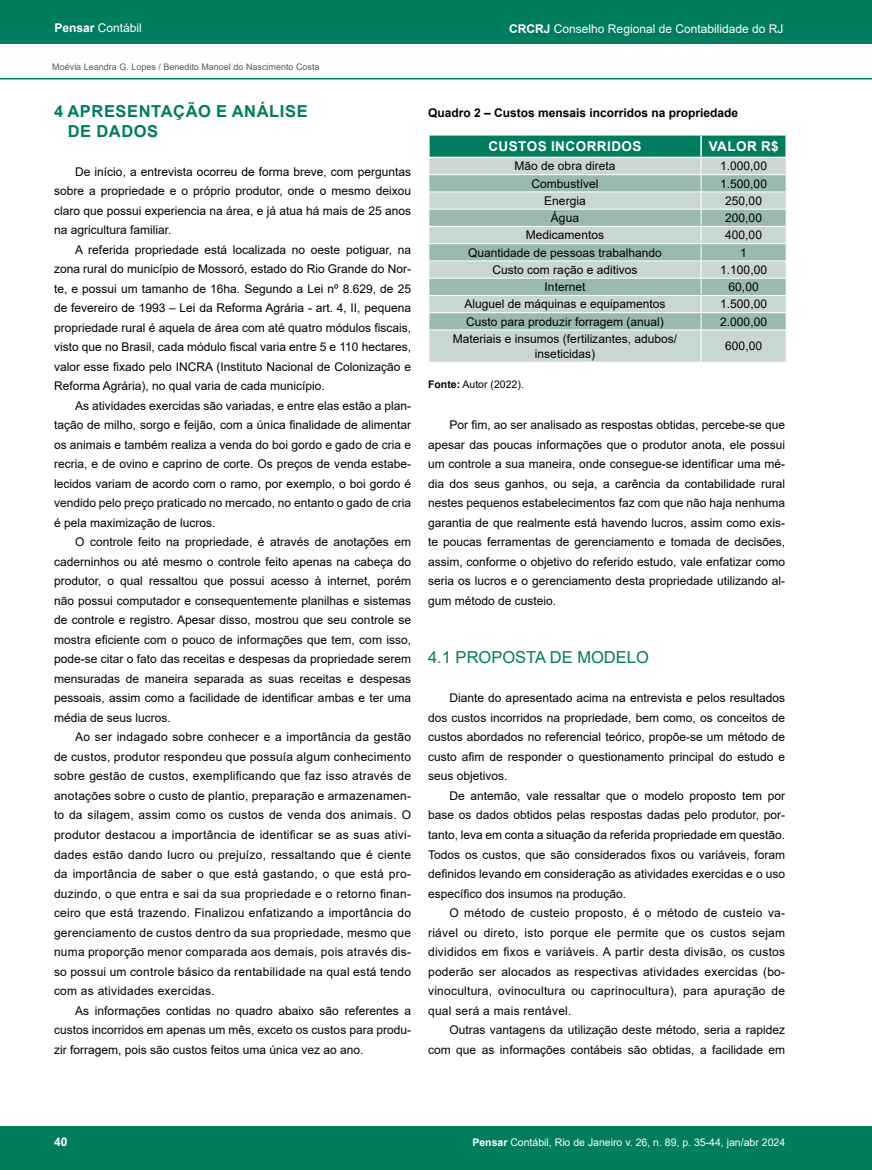
<style>
.page{position:relative;width:872px;height:1170px;background:#fff}
.page>*{position:absolute;margin:0;border:0;box-sizing:border-box;transform-origin:0 0}
.t1{font:700 16.5px/19.5px "Arial";letter-spacing:.035em;color:#007c5f}
.t2{font:16.5px "Arial";color:#007c5f}
.t3{font:700 13.5px "Arial";letter-spacing:.035em;color:#fff}
.t4{font:12px/19.5px "Arial";color:#000;text-align:justify}
.t5{font:12px "Arial";color:#fff}
.t6{font:700 12px "Arial";color:#000}
.t7{font:700 12px "Arial";color:#fff}
.t8{font:10.5px "Arial";color:#fff}
.t9{font:10.5px "Arial";color:#000}
.t10{font:9px "Arial";color:#58595b}
.s1{font-weight:700}
</style>
<div class="page">
<div style="left:0;top:1126px;width:872px;height:43px;background:#007c5f"></div>
<div style="left:0;top:0;width:872px;height:43px;background:#007c5f"></div>
<hr style="left:0;top:78px;width:872px;height:1px;background:#007c5f">
<div style="left:429px;top:330px;width:357px;height:32px;background:#c8d7d0"></div>
<svg style="left:428px;top:135px;width:359px;height:194px;background:#a3c3b8"></svg>
<hr style="left:700px;top:330px;width:1px;height:32px;background:#fff">
<p class="t5" style="left:54px;top:20px;width:89px"><span class="s1">Pensar</span> Contábil</p>
<p class="t5" style="left:509px;top:20px;width:276px"><span class="s1">CRCRJ</span> Conselho Regional de Contabilidade do RJ</p>
<p class="t10" style="left:52px;top:61px;width:269px">Moévia Leandra G. Lopes / Benedito Manoel do Nascimento Costa</p>
<h1 class="t1" style="left:68px;top:102px;width:241px;text-indent:-14px">4 APRESENTAÇÃO E ANÁLISE<br>DE DADOS</h1>
<p class="t4" style="left:54px;top:161px;width:358px;text-indent:21px">De início, a entrevista ocorreu de forma breve, com perguntas sobre a propriedade e o próprio produtor, onde o mesmo deixou claro que possui experiencia na área, e já atua há mais de 25 anos na agricultura familiar.</p>
<p class="t4" style="left:54px;top:239px;width:358px;text-indent:21px">A referida propriedade está localizada no oeste potiguar, na zona rural do município de Mossoró, estado do Rio Grande do Nor&shy;te, e possui um tamanho de 16ha. Segundo a Lei nº 8.629, de 25 de fevereiro de 1993 – Lei da Reforma Agrária - art. 4, II, pequena propriedade rural é aquela de área com até quatro módulos fiscais, visto que no Brasil, cada módulo fiscal varia entre 5 e 110 hectares, valor esse fixado pelo INCRA (Instituto Nacional de Colonização e Reforma Agrária), no qual varia de cada município.</p>
<p class="t4" style="left:54px;top:395px;width:358px;text-indent:21px">As atividades exercidas são variadas, e entre elas estão a plan&shy;tação de milho, sorgo e feijão, com a única finalidade de alimentar os animais e também realiza a venda do boi gordo e gado de cria e recria, e de ovino e caprino de corte. Os preços de venda estabe&shy;lecidos variam de acordo com o ramo, por exemplo, o boi gordo é vendido pelo preço praticado no mercado, no entanto o gado de cria é pela maximização de lucros.</p>
<p class="t4" style="left:54px;top:532px;width:358px;text-indent:21px">O controle feito na propriedade, é através de anotações em caderninhos ou até mesmo o controle feito apenas na cabeça do produtor, o qual ressaltou que possui acesso à internet, porém não possui computador e consequentemente planilhas e sistemas de controle e registro. Apesar disso, mostrou que seu controle se mostra eficiente com o pouco de informações que tem, com isso, pode-se citar o fato das receitas e despesas da propriedade serem mensuradas de maneira separada as suas receitas e despesas pessoais, assim como a facilidade de identificar ambas e ter uma média de seus lucros.</p>
<p class="t4" style="left:54px;top:727px;width:358px;text-indent:21px">Ao ser indagado sobre conhecer e a importância da gestão de custos, produtor respondeu que possuía algum conhecimento sobre gestão de custos, exemplificando que faz isso através de anotações sobre o custo de plantio, preparação e armazenamen&shy;to da silagem, assim como os custos de venda dos animais. O produtor destacou a importância de identificar se as suas ativi&shy;dades estão dando lucro ou prejuízo, ressaltando que é ciente da importância de saber o que está gastando, o que está pro&shy;duzindo, o que entra e sai da sua propriedade e o retorno finan&shy;ceiro que está trazendo. Finalizou enfatizando a importância do gerenciamento de custos dentro da sua propriedade, mesmo que numa proporção menor comparada aos demais, pois através dis&shy;so possui um controle básico da rentabilidade na qual está tendo com as atividades exercidas.</p>
<p class="t4" style="left:54px;top:1000px;width:358px;text-indent:21px">As informações contidas no quadro abaixo são referentes a custos incorridos em apenas um mês, exceto os custos para produ&shy;zir forragem, pois são custos feitos uma única vez ao ano.</p>
<p class="t6" style="left:428px;top:104px;width:312px">Quadro 2 – Custos mensais incorridos na propriedade</p>
<p class="t3" style="left:488px;top:137px;width:155px">CUSTOS INCORRIDOS</p>
<p class="t3" style="left:709px;top:137px;width:71px">VALOR R$</p>
<p class="t4" style="left:514px;top:156px;width:102px">Mão de obra direta</p>
<p class="t4" style="left:720px;top:156px;width:48px">1.000,00</p>
<p class="t4" style="left:531px;top:174px;width:68px">Combustível</p>
<p class="t4" style="left:720px;top:174px;width:48px">1.500,00</p>
<p class="t4" style="left:544px;top:191px;width:43px">Energia</p>
<p class="t4" style="left:725px;top:191px;width:38px">250,00</p>
<p class="t4" style="left:551px;top:208px;width:30px">Água</p>
<p class="t4" style="left:725px;top:208px;width:38px">200,00</p>
<p class="t4" style="left:526px;top:225px;width:80px">Medicamentos</p>
<p class="t4" style="left:725px;top:225px;width:38px">400,00</p>
<p class="t4" style="left:468px;top:243px;width:195px">Quantidade de pessoas trabalhando</p>
<p class="t4" style="left:740px;top:243px;width:8px">1</p>
<p class="t4" style="left:492px;top:260px;width:146px">Custo com ração e aditivos</p>
<p class="t4" style="left:720px;top:260px;width:48px">1.100,00</p>
<p class="t4" style="left:544px;top:277px;width:42px">Internet</p>
<p class="t4" style="left:728px;top:277px;width:32px">60,00</p>
<p class="t4" style="left:464px;top:294px;width:202px">Aluguel de máquinas e equipamentos</p>
<p class="t4" style="left:720px;top:294px;width:48px">1.500,00</p>
<p class="t4" style="left:466px;top:311px;width:199px">Custo para produzir forragem (anual)</p>
<p class="t4" style="left:720px;top:311px;width:48px">2.000,00</p>
<p class="t4" style="left:453px;top:331px;width:226px;line-height:15px;text-align:center">Materiais e insumos (fertilizantes, adubos/ inseticidas)</p>
<p class="t4" style="left:725px;top:336px;width:38px">600,00</p>
<p class="t9" style="left:428px;top:377px;width:97px"><span class="s1">Fonte:</span> Autor (2022).</p>
<p class="t4" style="left:428px;top:415px;width:358px;text-indent:21px">Por fim, ao ser analisado as respostas obtidas, percebe-se que apesar das poucas informações que o produtor anota, ele possui um controle a sua maneira, onde consegue-se identificar uma mé&shy;dia dos seus ganhos, ou seja, a carência da contabilidade rural nestes pequenos estabelecimentos faz com que não haja nenhuma garantia de que realmente está havendo lucros, assim como exis&shy;te poucas ferramentas de gerenciamento e tomada de decisões, assim, conforme o objetivo do referido estudo, vale enfatizar como seria os lucros e o gerenciamento desta propriedade utilizando al&shy;gum método de custeio.</p>
<h1 class="t2" style="left:428px;top:646px;width:222px">4.1 PROPOSTA DE MODELO</h1>
<p class="t4" style="left:428px;top:688px;width:358px;text-indent:21px">Diante do apresentado acima na entrevista e pelos resultados dos custos incorridos na propriedade, bem como, os conceitos de custos abordados no referencial teórico, propõe-se um método de custo afim de responder o questionamento principal do estudo e seus objetivos.</p>
<p class="t4" style="left:428px;top:785px;width:358px;text-indent:21px">De antemão, vale ressaltar que o modelo proposto tem por base os dados obtidos pelas respostas dadas pelo produtor, por&shy;tanto, leva em conta a situação da referida propriedade em questão.<br>Todos os custos, que são considerados fixos ou variáveis, foram definidos levando em consideração as atividades exercidas e o uso específico dos insumos na produção.</p>
<p class="t4" style="left:428px;top:902px;width:358px;text-indent:21px">O método de custeio proposto, é o método de custeio va&shy;riável ou direto, isto porque ele permite que os custos sejam divididos em fixos e variáveis. A partir desta divisão, os custos poderão ser alocados as respectivas atividades exercidas (bo&shy;vinocultura, ovinocultura ou caprinocultura), para apuração de qual será a mais rentável.</p>
<p class="t4" style="left:428px;top:1019px;width:358px;text-align:right">Outras vantagens da utilização deste método, seria a rapidez com que as informações contábeis são obtidas, a facilidade em</p>
<p class="t7" style="left:54px;top:1133px;width:15px">40</p>
<p class="t8" style="left:472px;top:1135px;width:314px"><span class="s1">Pensar</span> Contábil, Rio de Janeiro v. 26, n. 89, p. 35-44, jan/abr 2024</p>
</div>
